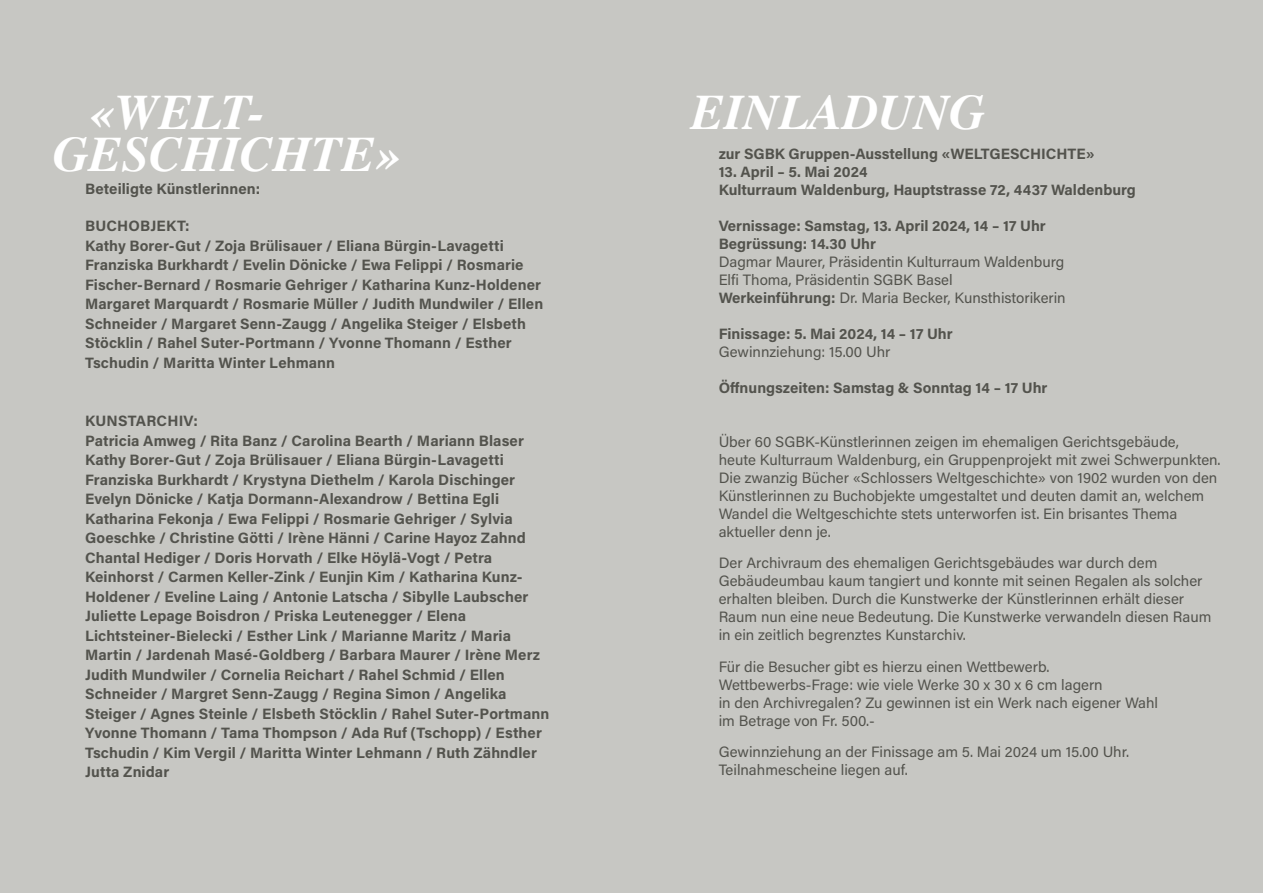
<style>
.page{position:relative;width:1263px;height:893px;background:#c5c4c0}
.page>*{position:absolute;margin:0;border:0;box-sizing:border-box;transform-origin:0 0}
.t1{font:italic 700 49.5px/42px "Times";color:#fff}
.t2{font:700 15px/19.5px "Acumin Pro";letter-spacing:.005em;color:#53534d}
.t3{font:15px/18px "Acumin Pro";color:#53534d}
.s1{font-weight:700}
</style>
<div class="page">
<h1 class="t1" style="left:53px;top:87px;width:348px;text-indent:37px">«WELT-<br>GESCHICHTE»</h1>
<h1 class="t1" style="left:691px;top:87px;width:296px">EINLADUNG</h1>
<p class="t2" style="left:719px;top:143px;width:378px">zur SGBK Gruppen-Ausstellung «WELTGESCHICHTE»</p>
<p class="t2" style="left:719px;top:162px;width:419px;line-height:18px">13. April – 5. Mai 2024<br>Kulturraum Waldenburg, Hauptstrasse 72, 4437 Waldenburg</p>
<p class="t2" style="left:719px;top:216px;width:329px;line-height:18px">Vernissage: Samstag, 13. April 2024, 14 – 17 Uhr<br>Begrüssung: 14.30 Uhr</p>
<p class="t3" style="left:719px;top:252px;width:349px">Dagmar Maurer, Präsidentin Kulturraum Waldenburg<br>Elfi Thoma, Präsidentin SGBK Basel<br><span class="s1">Werkeinführung:</span> Dr. Maria Becker, Kunsthistorikerin</p>
<p class="t2" style="left:719px;top:323px;width:236px">Finissage: 5. Mai 2024, 14 – 17 Uhr</p>
<p class="t3" style="left:719px;top:342px;width:173px">Gewinnziehung: 15.00 Uhr</p>
<p class="t2" style="left:719px;top:377px;width:330px">Öffnungszeiten: Samstag &amp; Sonntag 14 – 17 Uhr</p>
<p class="t3" style="left:719px;top:432px;width:503px">Über 60 SGBK-Künstlerinnen zeigen im ehemaligen Gerichtsgebäude,<br>heute Kulturraum Waldenburg, ein Gruppenprojekt mit zwei Schwerpunkten.<br>Die zwanzig Bücher «Schlossers Weltgeschichte» von 1902 wurden von den Künstlerinnen zu Buchobjekte umgestaltet und deuten damit an, welchem Wandel die Weltgeschichte stets unterworfen ist. Ein brisantes Thema aktueller denn je.</p>
<p class="t3" style="left:719px;top:553px;width:494px">Der Archivraum des ehemaligen Gerichtsgebäudes war durch dem Gebäudeumbau kaum tangiert und konnte mit seinen Regalen als solcher erhalten bleiben. Durch die Kunstwerke der Künstlerinnen erhält dieser Raum nun eine neue Bedeutung. Die Kunstwerke verwandeln diesen Raum in ein zeitlich begrenztes Kunstarchiv.</p>
<p class="t3" style="left:719px;top:657px;width:441px">Für die Besucher gibt es hierzu einen Wettbewerb.<br>Wettbewerbs-Frage: wie viele Werke 30 x 30 x 6 cm lagern<br>in den Archivregalen? Zu gewinnen ist ein Werk nach eigener Wahl im Betrage von Fr. 500.-</p>
<p class="t3" style="left:719px;top:742px;width:412px">Gewinnziehung an der Finissage am 5. Mai 2024 um 15.00 Uhr.<br>Teilnahmescheine liegen auf.</p>
<p class="t2" style="left:85px;top:178px;width:177px">Beteiligte Künstlerinnen:</p>
<p class="t2" style="left:85px;top:216px;width:460px">BUCHOBJEKT:<br>Kathy Borer-Gut / Zoja Brülisauer / Eliana Bürgin-Lavagetti Franziska Burkhardt / Evelin Dönicke / Ewa Felippi / Rosmarie Fischer-Bernard / Rosmarie Gehriger / Katharina Kunz-Holdener Margaret Marquardt / Rosmarie Müller / Judith Mundwiler / Ellen Schneider / Margaret Senn-Zaugg / Angelika Steiger / Elsbeth Stöcklin / Rahel Suter-Portmann / Yvonne Thomann / Esther Tschudin / Maritta Winter Lehmann</p>
<p class="t2" style="left:85px;top:411px;width:466px">KUNSTARCHIV:<br>Patricia Amweg / Rita Banz / Carolina Bearth / Mariann Blaser Kathy Borer-Gut / Zoja Brülisauer / Eliana Bürgin-Lavagetti Franziska Burkhardt / Krystyna Diethelm / Karola Dischinger Evelyn Dönicke / Katja Dormann-Alexandrow / Bettina Egli Katharina Fekonja / Ewa Felippi / Rosmarie Gehriger / Sylvia Goeschke / Christine Götti / Irène Hänni / Carine Hayoz Zahnd Chantal Hediger / Doris Horvath / Elke Höylä-Vogt / Petra Keinhorst / Carmen Keller-Zink / Eunjin Kim / Katharina Kunz-Holdener / Eveline Laing / Antonie Latscha / Sibylle Laubscher Juliette Lepage Boisdron / Priska Leutenegger / Elena Lichtsteiner-Bielecki / Esther Link / Marianne Maritz / Maria Martin / Jardenah Masé-Goldberg / Barbara Maurer / Irène Merz Judith Mundwiler / Cornelia Reichart / Rahel Schmid / Ellen Schneider / Margret Senn-Zaugg / Regina Simon / Angelika Steiger / Agnes Steinle / Elsbeth Stöcklin / Rahel Suter-Portmann Yvonne Thomann / Tama Thompson / Ada Ruf (Tschopp) / Esther Tschudin / Kim Vergil / Maritta Winter Lehmann / Ruth Zähndler Jutta Znidar</p>
</div>
